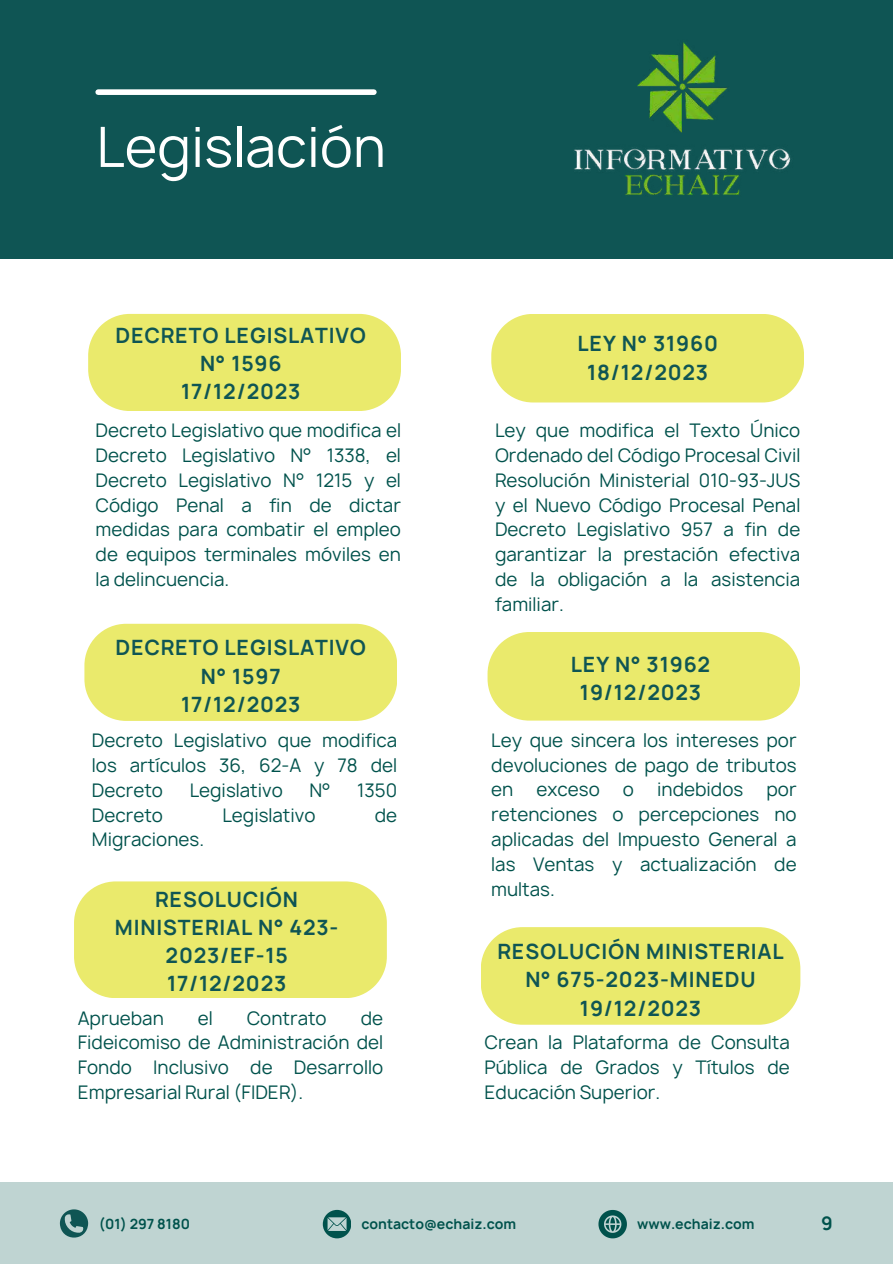
<style>
.page{position:relative;width:893px;height:1264px;background:#fff}
.page>*{position:absolute;margin:0;border:0;box-sizing:border-box;transform-origin:0 0}
.t1{font:53.4px "Manrope";color:#fff}
.t2{font:700 20.25px/28.2px "Manrope";letter-spacing:.04em;color:#0f5554;text-align:center}
.t3{font:18px/24.8px "Manrope";color:#00524c;text-align:justify}
.t4{font:700 18px "Manrope";color:#00524c}
.t5{font:700 13.5px "Manrope";color:#00524c}
</style>
<div class="page">
<div style="left:0;top:0;width:892px;height:259px;background:#0f5554"></div>
<div style="left:98px;top:89px;width:276px;height:6px;background:#fff"></div>
<div style="left:0;top:1182px;width:892px;height:81px;background:#bfd4d2"></div>
<img style="left:574px;top:42px;width:217px;height:153px">
<svg style="left:60px;top:1209px;width:28px;height:29px"></svg>
<svg style="left:323px;top:1209px;width:28px;height:28px"></svg>
<svg style="left:598px;top:1210px;width:28px;height:27px"></svg>
<div style="left:88px;top:314px;width:313px;height:97px;background:#eaea6c"></div>
<svg style="left:84px;top:623px;width:313px;height:98px;background:#ebeb74"></svg>
<div style="left:74px;top:881px;width:313px;height:117px;background:#eaea6c"></div>
<div style="left:491px;top:314px;width:313px;height:88px;background:#eaea6c"></div>
<div style="left:487px;top:632px;width:313px;height:88px;background:#eaea6c"></div>
<div style="left:481px;top:927px;width:319px;height:97px;background:#eaea6c"></div>
<h1 class="t1" style="left:96px;top:110px;width:291px">Legislación</h1>
<p class="t2" style="left:115px;top:321px;width:252px">DECRETO LEGISLATIVO<br>N° 1596<br>17/12/2023</p>
<p class="t3" style="left:96px;top:418px;width:307px">Decreto Legislativo que modifica el Decreto Legislativo N° 1338, el Decreto Legislativo N° 1215 y el Código Penal a fin de dictar medidas para combatir el empleo de equipos terminales móviles en la delincuencia.</p>
<p class="t2" style="left:115px;top:633px;width:252px">DECRETO LEGISLATIVO<br>N° 1597<br>17/12/2023</p>
<p class="t3" style="left:92px;top:728px;width:307px">Decreto Legislativo que modifica los artículos 36, 62-A y 78 del Decreto</p>
<p class="t3" style="left:190px;top:777px;width:95px">Legislativo</p>
<p class="t3" style="left:309px;top:777px;width:23px">N°</p>
<p class="t3" style="left:357px;top:777px;width:41px">1350</p>
<p class="t3" style="left:92px;top:802px;width:73px">Decreto</p>
<p class="t3" style="left:222px;top:802px;width:95px">Legislativo</p>
<p class="t3" style="left:375px;top:802px;width:24px">de</p>
<p class="t3" style="left:92px;top:827px;width:114px">Migraciones.</p>
<p class="t2" style="left:115px;top:884px;width:225px">RESOLUCIÓN<br>MINISTERIAL N° 423-<br>2023/EF-15<br>17/12/2023</p>
<p class="t3" style="left:78px;top:1005px;width:87px">Aprueban</p>
<p class="t3" style="left:198px;top:1005px;width:16px">el</p>
<p class="t3" style="left:247px;top:1005px;width:81px">Contrato</p>
<p class="t3" style="left:78px;top:1005px;width:307px;text-indent:283px">de Fideicomiso de Administración del Fondo Inclusivo de Desarrollo Empresarial Rural (FIDER).</p>
<p class="t2" style="left:577px;top:330px;width:142px">LEY N° 31960<br>18/12/2023</p>
<p class="t3" style="left:495px;top:418px;width:307px">Ley que modifica el Texto Único Ordenado del Código Procesal Civil Resolución Ministerial 010-93-JUS y el Nuevo Código Procesal Penal Decreto Legislativo 957 a fin de garantizar la prestación efectiva de la obligación a la asistencia familiar.</p>
<p class="t2" style="left:571px;top:650px;width:141px">LEY N° 31962<br>19/12/2023</p>
<p class="t3" style="left:491px;top:727px;width:307px">Ley que sincera los intereses por devoluciones de pago de tributos en</p>
<p class="t3" style="left:536px;top:777px;width:65px">exceso</p>
<p class="t3" style="left:623px;top:777px;width:13px">o</p>
<p class="t3" style="left:657px;top:777px;width:88px">indebidos</p>
<p class="t3" style="left:491px;top:777px;width:307px;text-indent:275px">por retenciones o percepciones no aplicadas del Impuesto General a las Ventas y actualización de multas.</p>
<p class="t2" style="left:497px;top:937px;width:287px">RESOLUCIÓN MINISTERIAL<br>N° 675-2023-MINEDU<br>19/12/2023</p>
<p class="t3" style="left:484px;top:1030px;width:307px">Crean la Plataforma de Consulta Pública de Grados y Títulos de Educación Superior.</p>
<p class="t5" style="left:99px;top:1214px;width:93px">(01) 297 8180</p>
<p class="t5" style="left:361px;top:1214px;width:156px">contacto@echaiz.com</p>
<p class="t5" style="left:637px;top:1214px;width:119px">www.echaiz.com</p>
<p class="t4" style="left:821px;top:1211px;width:13px">9</p>
</div>
